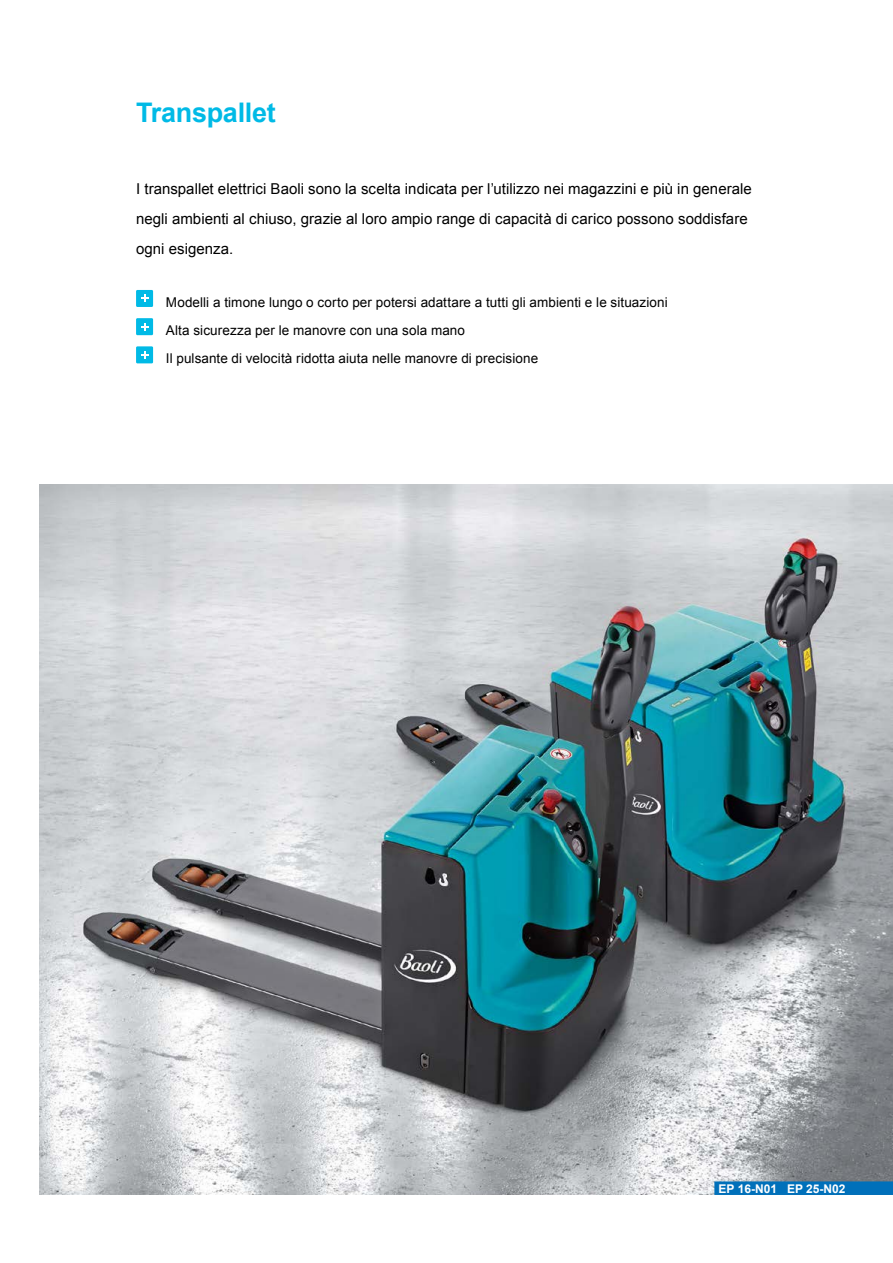
<style>
.page{position:relative;width:893px;height:1263px;background:#fff}
.page>*{position:absolute;margin:0;border:0;box-sizing:border-box;transform-origin:0 0}
.t1{font:700 27px "Arial";letter-spacing:-.01em;color:#00bae6}
.t2{font:15px/30px "Arial";letter-spacing:.005em;color:#000}
.t3{font:13.5px/28.2px "Arial";letter-spacing:.005em;color:#000}
.t4{font:700 12px "Arial";color:#fff}
</style>
<div class="page">
<img style="left:40px;top:485px;width:853px;height:710px">
<div style="left:714px;top:1181px;width:179px;height:14px;background:#0070ba"></div>
<div style="left:136px;top:290px;width:17px;height:17px;background:#00bae6"></div>
<svg style="left:141px;top:295px;width:7px;height:7px"></svg>
<div style="left:136px;top:318px;width:17px;height:17px;background:#00bae6"></div>
<svg style="left:141px;top:323px;width:7px;height:7px"></svg>
<div style="left:136px;top:346px;width:17px;height:17px;background:#00bae6"></div>
<svg style="left:141px;top:351px;width:7px;height:7px"></svg>
<h1 class="t1" style="left:136px;top:94px;width:141px">Transpallet</h1>
<p class="t2" style="left:136px;top:174px;width:617px">I transpallet elettrici Baoli sono la scelta indicata per l’utilizzo nei magazzini e più in generale negli ambienti al chiuso, grazie al loro ampio range di capacità di carico possono soddisfare ogni esigenza.</p>
<p class="t3" style="left:166px;top:288px;width:503px">Modelli a timone lungo o corto per potersi adattare a tutti gli ambienti e le situazioni<br>Alta sicurezza per le manovre con una sola mano<br>Il pulsante di velocità ridotta aiuta nelle manovre di precisione</p>
<p class="t4" style="left:719px;top:1180px;width:128px">EP 16-N01 EP 25-N02</p>
</div>
